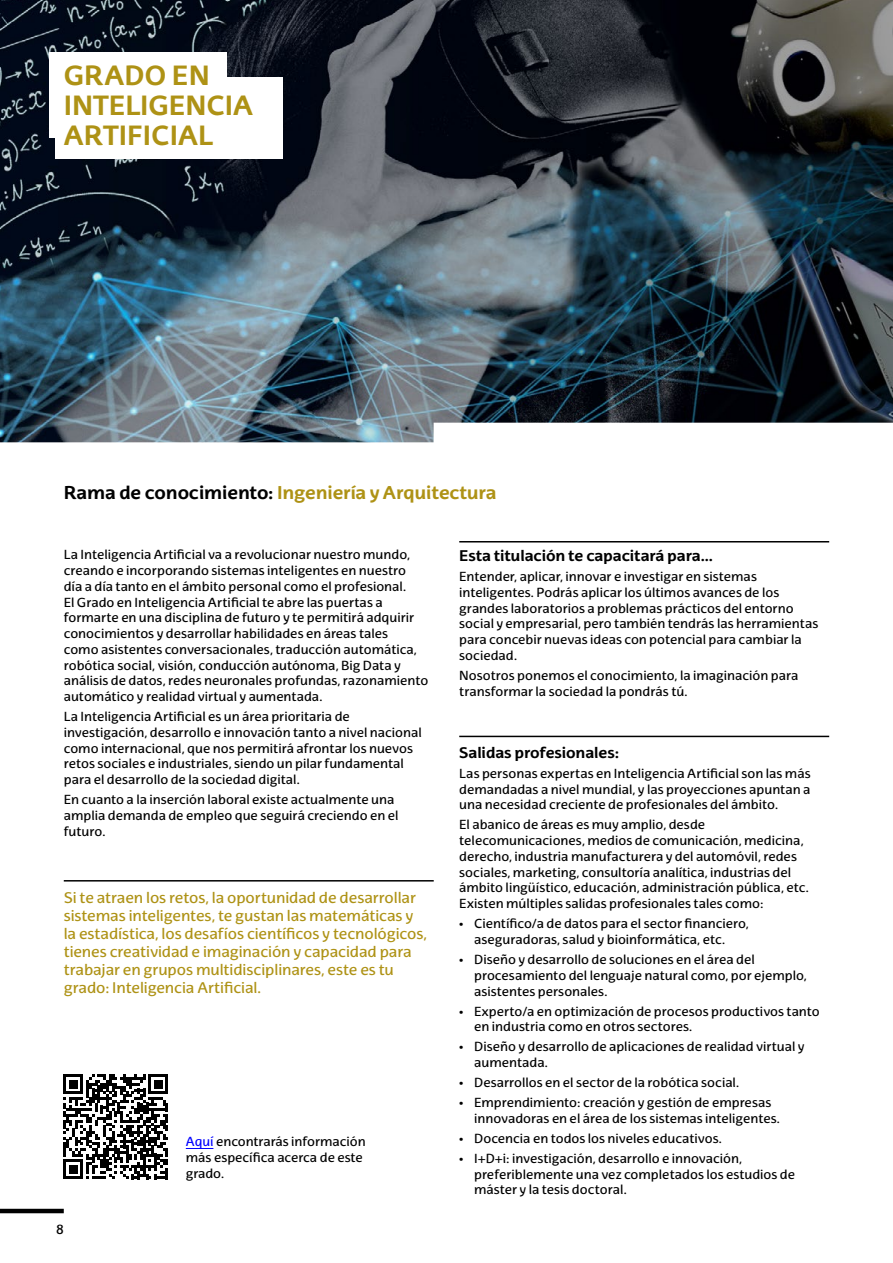
<style>
.page{position:relative;width:893px;height:1263px;background:#fff}
.page>*{position:absolute;margin:0;border:0;box-sizing:border-box;transform-origin:0 0}
.t1{font:700 27px/30px "EHU Sans";color:#ae9215}
.Párrafo_ESP{font:700 18px "EHU Sans";letter-spacing:-.01em;color:#ae9215}
.Párrafo_ESP-2{font:15px/18px "EHU Sans";letter-spacing:-.005em;color:#ae9215}
.Párrafo_ESP-3{font:700 15px "EHU Sans";letter-spacing:-.01em;color:#000}
.t2{font:13.5px "EHU Sans";color:#000}
.Párrafo_ESP-4{font:12.75px/15.8px "EHU Sans";color:#000}
.s1{color:#000}
.s2{color:#00f}
</style>
<div class="page">
<img style="left:0;top:0;width:893px;height:442px">
<div style="left:434px;top:423px;width:459px;height:32px;background:#fff"></div>
<svg style="left:0;top:442px;width:434px;height:1px"></svg>
<div style="left:49px;top:52px;width:177px;height:79px;background:#fff"></div>
<div style="left:49px;top:78px;width:234px;height:60px;background:#fff"></div>
<hr style="left:459px;top:541px;width:370px;height:1px;background:#000">
<hr style="left:64px;top:880px;width:370px;height:1px;background:#000">
<hr style="left:459px;top:736px;width:370px;height:1px;background:#000">
<div style="left:55px;top:118px;width:228px;height:40px;background:#fff"></div>
<hr style="left:0;top:1209px;width:64px;height:4px;background:#000">
<svg style="left:63px;top:1074px;width:105px;height:105px"></svg>
<svg style="left:186px;top:1148px;width:27px;height:1px"></svg>
<p class="t1" style="left:64px;top:60px;width:191px">GRADO EN<br>INTELIGENCIA<br>ARTIFICIAL</p>
<p class="Párrafo_ESP" style="left:64px;top:481px;width:434px"><span class="s1">Rama de conocimiento:</span> Ingeniería y Arquitectura</p>
<p class="Párrafo_ESP-4" style="left:64px;top:547px;width:366px">La Inteligencia Artificial va a revolucionar nuestro mundo, creando e incorporando sistemas inteligentes en nuestro<br>día a día tanto en el ámbito personal como el profesional.<br>El Grado en Inteligencia Artificial te abre las puertas a formarte en una disciplina de futuro y te permitirá adquirir conocimientos y desarrollar habilidades en áreas tales<br>como asistentes conversacionales, traducción automática, robótica social, visión, conducción autónoma, Big Data y análisis de datos, redes neuronales profundas, razonamiento automático y realidad virtual y aumentada.</p>
<p class="Párrafo_ESP-4" style="left:64px;top:709px;width:360px">La Inteligencia Artificial es un área prioritaria de investigación, desarrollo e innovación tanto a nivel nacional como internacional, que nos permitirá afrontar los nuevos retos sociales e industriales, siendo un pilar fundamental para el desarrollo de la sociedad digital.</p>
<p class="Párrafo_ESP-4" style="left:64px;top:792px;width:336px">En cuanto a la inserción laboral existe actualmente una amplia demanda de empleo que seguirá creciendo en el futuro.</p>
<p class="Párrafo_ESP-2" style="left:64px;top:888px;width:365px">Si te atraen los retos, la oportunidad de desarrollar sistemas inteligentes, te gustan las matemáticas y la estadística, los desafíos científicos y tecnológicos, tienes creatividad e imaginación y capacidad para trabajar en grupos multidisciplinares, este es tu grado: Inteligencia Artificial.</p>
<p class="t2" style="left:56px;top:1221px;width:9px">8</p>
<p class="Párrafo_ESP-4" style="left:186px;top:1134px;width:181px"><span class="s2">Aquí</span> encontrarás información más específica acerca de este grado.</p>
<p class="Párrafo_ESP-3" style="left:459px;top:546px;width:255px">Esta titulación te capacitará para…</p>
<p class="Párrafo_ESP-4" style="left:459px;top:569px;width:361px">Entender, aplicar, innovar e investigar en sistemas inteligentes. Podrás aplicar los últimos avances de los grandes laboratorios a problemas prácticos del entorno social y empresarial, pero también tendrás las herramientas para concebir nuevas ideas con potencial para cambiar la sociedad.</p>
<p class="Párrafo_ESP-4" style="left:459px;top:667px;width:341px">Nosotros ponemos el conocimiento, la imaginación para transformar la sociedad la pondrás tú.</p>
<p class="Párrafo_ESP-3" style="left:459px;top:743px;width:161px">Salidas profesionales:</p>
<p class="Párrafo_ESP-4" style="left:459px;top:765px;width:353px;text-align:justify">Las personas expertas en Inteligencia Artificial son las más demandadas a nivel mundial, y las proyecciones apuntan a una necesidad creciente de profesionales del ámbito.</p>
<p class="Párrafo_ESP-4" style="left:459px;top:817px;width:351px">El abanico de áreas es muy amplio, desde telecomunicaciones, medios de comunicación, medicina, derecho, industria manufacturera y del automóvil, redes sociales, marketing, consultoría analítica, industrias del ámbito lingüístico, educación, administración pública, etc.<br>Existen múltiples salidas profesionales tales como:</p>
<p class="Párrafo_ESP-4" style="left:474px;top:916px;width:276px;text-indent:-15px">• Científico/a de datos para el sector financiero, aseguradoras, salud y bioinformática, etc.</p>
<p class="Párrafo_ESP-4" style="left:474px;top:951px;width:334px;text-indent:-15px">• Diseño y desarrollo de soluciones en el área del procesamiento del lenguaje natural como, por ejemplo, asistentes personales.</p>
<p class="Párrafo_ESP-4" style="left:474px;top:1003px;width:347px;text-indent:-15px">• Experto/a en optimización de procesos productivos tanto en industria como en otros sectores.</p>
<p class="Párrafo_ESP-4" style="left:474px;top:1039px;width:332px;text-indent:-15px">• Diseño y desarrollo de aplicaciones de realidad virtual y aumentada.</p>
<p class="Párrafo_ESP-4" style="left:459px;top:1074px;width:281px">• Desarrollos en el sector de la robótica social.</p>
<p class="Párrafo_ESP-4" style="left:474px;top:1094px;width:307px;text-indent:-15px">• Emprendimiento: creación y gestión de empresas innovadoras en el área de los sistemas inteligentes.</p>
<p class="Párrafo_ESP-4" style="left:459px;top:1130px;width:264px">• Docencia en todos los niveles educativos.</p>
<p class="Párrafo_ESP-4" style="left:474px;top:1150px;width:322px;text-indent:-15px">• I+D+i: investigación, desarrollo e innovación, preferiblemente una vez completados los estudios de máster y la tesis doctoral.</p>
</div>
